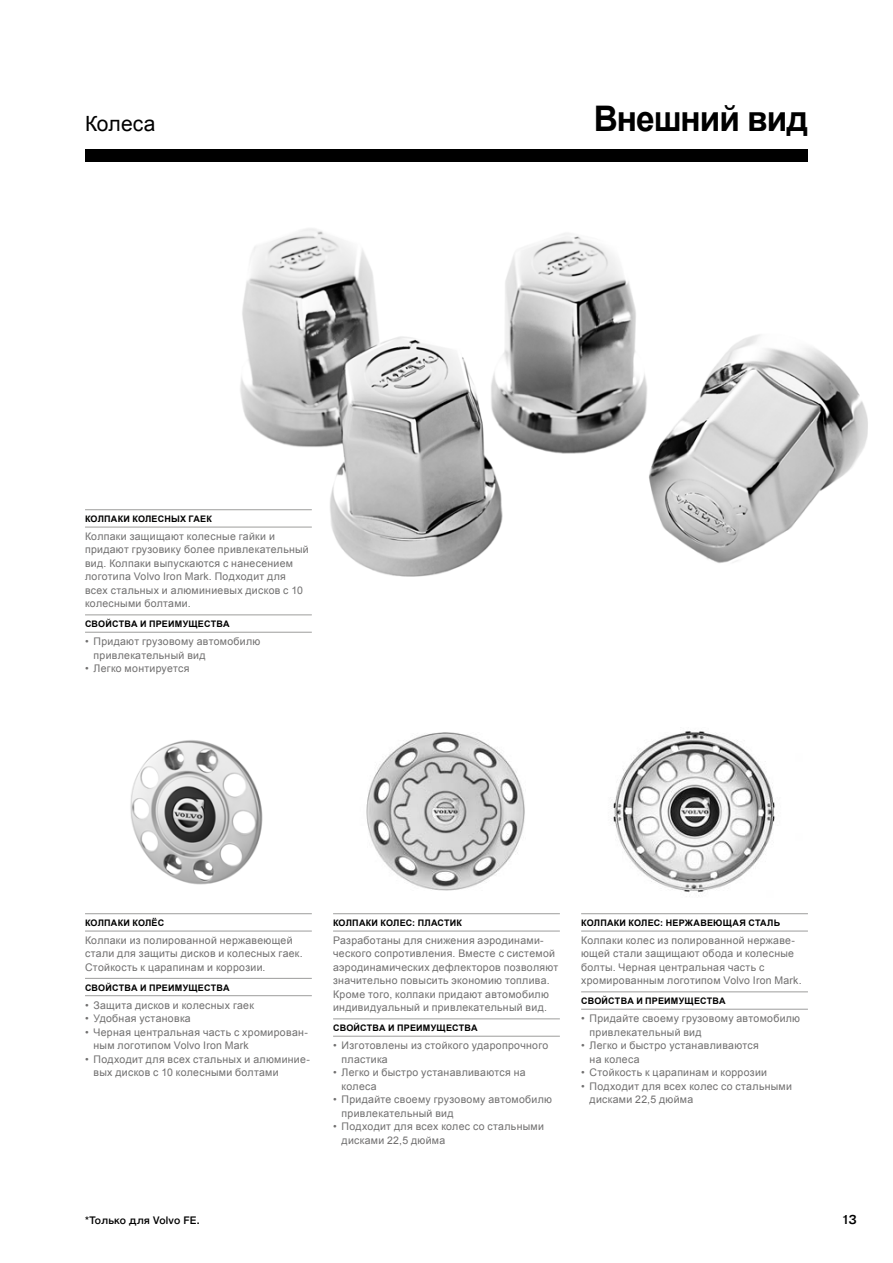
<style>
.page{position:relative;width:893px;height:1263px;background:#fff}
.page>*{position:absolute;margin:0;border:0;box-sizing:border-box;transform-origin:0 0}
.t1{font:700 35.25px "Arial";letter-spacing:-.03em;color:#000;scale:.95 1}
.t2{font:21px "Arial";letter-spacing:.005em;color:#000}
.t3{font:500 12.75px "Volvo Sans Pro";color:#000}
.t4{font:10.5px/13.5px "Arial";letter-spacing:.03em;color:#706f6f}
.t5{font:500 10.5px "Helvetica Neue";letter-spacing:.015em;color:#000}
.t6{font:700 9px "Arial";letter-spacing:.02em;color:#000}
</style>
<div class="page">
<div style="left:85px;top:149px;width:723px;height:13px;background:#000"></div>
<img style="left:136px;top:228px;width:732px;height:404px">
<img style="left:130px;top:740px;width:133px;height:145px">
<img style="left:613px;top:731px;width:162px;height:162px">
<img style="left:366px;top:732px;width:159px;height:159px">
<hr style="left:333px;top:913px;width:227px;height:1px;background:#9d9d9c">
<hr style="left:333px;top:931px;width:227px;height:1px;background:#9d9d9c">
<hr style="left:333px;top:1018px;width:227px;height:1px;background:#9d9d9c">
<hr style="left:333px;top:1036px;width:227px;height:1px;background:#9d9d9c">
<hr style="left:581px;top:913px;width:227px;height:1px;background:#9d9d9c">
<hr style="left:581px;top:931px;width:227px;height:1px;background:#9d9d9c">
<hr style="left:581px;top:991px;width:227px;height:1px;background:#9d9d9c">
<hr style="left:581px;top:1009px;width:227px;height:1px;background:#9d9d9c">
<hr style="left:85px;top:509px;width:227px;height:1px;background:#9d9d9c">
<hr style="left:85px;top:527px;width:227px;height:1px;background:#9d9d9c">
<hr style="left:85px;top:615px;width:227px;height:1px;background:#9d9d9c">
<hr style="left:85px;top:632px;width:227px;height:1px;background:#9d9d9c">
<hr style="left:85px;top:913px;width:227px;height:1px;background:#9d9d9c">
<hr style="left:85px;top:931px;width:227px;height:1px;background:#9d9d9c">
<hr style="left:85px;top:978px;width:227px;height:1px;background:#9d9d9c">
<hr style="left:85px;top:995px;width:227px;height:1px;background:#9d9d9c">
<h2 class="t2" style="left:85px;top:110px;width:72px">Колеса</h2>
<h1 class="t1" style="left:594px;top:95px;width:227px">Внешний вид</h1>
<p class="t6" style="left:85px;top:513px;width:128px">КОЛПАКИ КОЛЕСНЫХ ГАЕК</p>
<p class="t4" style="left:85px;top:530px;width:225px">Колпаки защищают колесные гайки и придают грузовику более привлекательный вид. Колпаки выпускаются с нанесением логотипа Volvo Iron Mark. Подходит для всех стальных и алюминиевых дисков с 10 колесными болтами.</p>
<p class="t6" style="left:85px;top:618px;width:146px">СВОЙСТВА И ПРЕИМУЩЕСТВА</p>
<p class="t4" style="left:94px;top:635px;width:168px;text-indent:-9px">• Придают грузовому автомобилю привлекательный вид</p>
<p class="t4" style="left:85px;top:662px;width:106px">• Легко монтируется</p>
<p class="t6" style="left:85px;top:917px;width:81px">КОЛПАКИ КОЛЁС</p>
<p class="t4" style="left:85px;top:933px;width:219px">Колпаки из полированной нержавеющей стали для защиты дисков и колесных гаек.<br>Стойкость к царапинам и коррозии.</p>
<p class="t6" style="left:85px;top:982px;width:146px">СВОЙСТВА И ПРЕИМУЩЕСТВА</p>
<p class="t4" style="left:85px;top:998px;width:170px">• Защита дисков и колесных гаек</p>
<p class="t4" style="left:85px;top:1012px;width:107px">• Удобная установка</p>
<p class="t4" style="left:94px;top:1025px;width:216px;text-indent:-9px">• Черная центральная часть с хромирован&shy;ным логотипом Volvo Iron Mark</p>
<p class="t4" style="left:94px;top:1052px;width:218px;text-indent:-9px">• Подходит для всех стальных и алюминие&shy;вых дисков с 10 колесными болтами</p>
<p class="t6" style="left:333px;top:917px;width:130px">КОЛПАКИ КОЛЕС: ПЛАСТИК</p>
<p class="t4" style="left:333px;top:933px;width:227px">Разработаны для снижения аэродинами&shy;ческого сопротивления. Вместе с системой аэродинамических дефлекторов позволяют значительно повысить экономию топлива.<br>Кроме того, колпаки придают автомобилю индивидуальный и привлекательный вид.</p>
<p class="t6" style="left:333px;top:1022px;width:146px">СВОЙСТВА И ПРЕИМУЩЕСТВА</p>
<p class="t4" style="left:342px;top:1039px;width:208px;text-indent:-9px">• Изготовлены из стойкого ударопрочного пластика</p>
<p class="t4" style="left:342px;top:1066px;width:186px;text-indent:-9px">• Легко и быстро устанавливаются на колеса</p>
<p class="t4" style="left:342px;top:1093px;width:212px;text-indent:-9px">• Придайте своему грузовому автомобилю привлекательный вид</p>
<p class="t4" style="left:342px;top:1120px;width:204px;text-indent:-9px">• Подходит для всех колес со стальными дисками 22,5 дюйма</p>
<p class="t6" style="left:581px;top:917px;width:201px">КОЛПАКИ КОЛЕС: НЕРЖАВЕЮЩАЯ СТАЛЬ</p>
<p class="t4" style="left:581px;top:933px;width:222px">Колпаки колес из полированной нержаве&shy;ющей стали защищают обода и колесные болты. Черная центральная часть с хромированным логотипом Volvo Iron Mark.</p>
<p class="t6" style="left:581px;top:995px;width:146px">СВОЙСТВА И ПРЕИМУЩЕСТВА</p>
<p class="t4" style="left:590px;top:1012px;width:212px;text-indent:-9px">• Придайте своему грузовому автомобилю привлекательный вид</p>
<p class="t4" style="left:590px;top:1039px;width:171px;text-indent:-9px">• Легко и быстро устанавливаются на колеса</p>
<p class="t4" style="left:581px;top:1066px;width:187px">• Стойкость к царапинам и коррозии</p>
<p class="t4" style="left:590px;top:1079px;width:204px;text-indent:-9px">• Подходит для всех колес со стальными дисками 22,5 дюйма</p>
<p class="t5" style="left:85px;top:1212px;width:116px">*Только для Volvo FE.</p>
<p class="t3" style="left:842px;top:1212px;width:16px">13</p>
</div>
